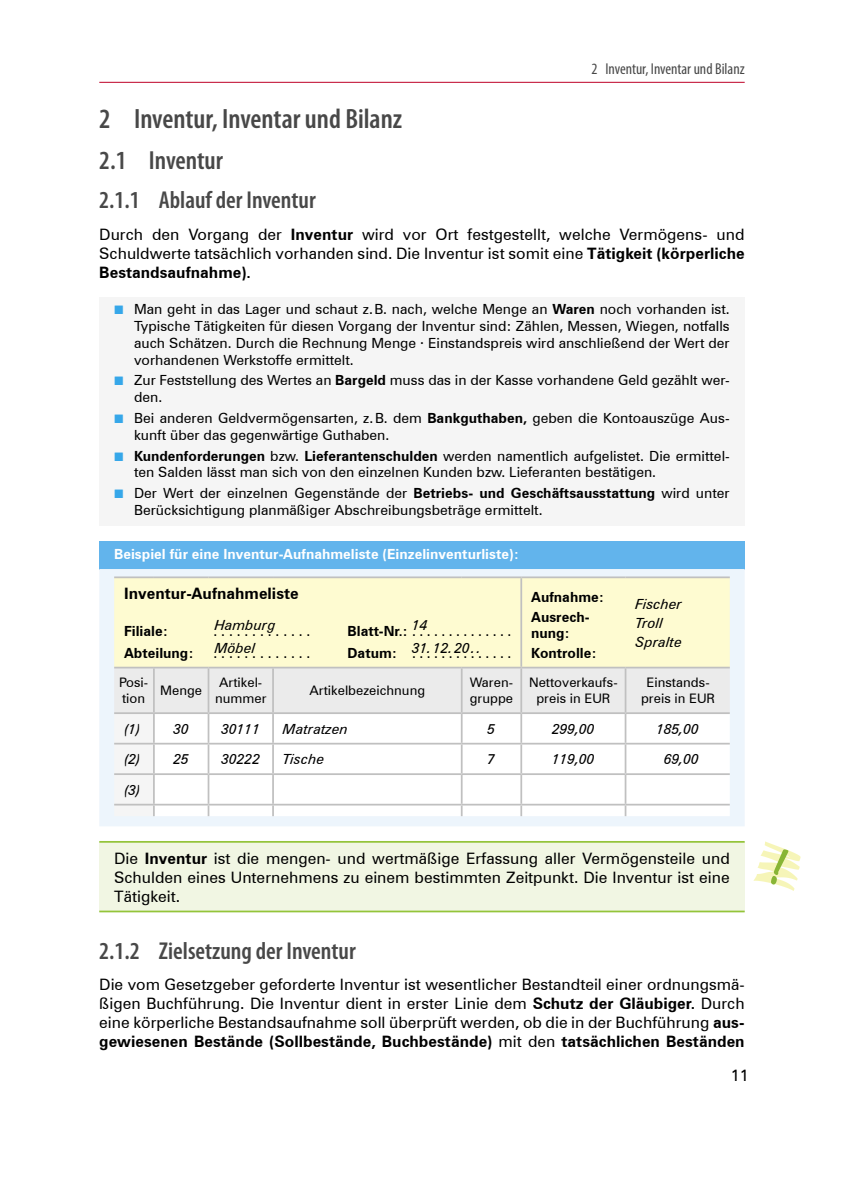
<style>
.page{position:relative;width:844px;height:1191px;background:#fff}
.page>*{position:absolute;margin:0;border:0;box-sizing:border-box;transform-origin:0 0}
.t1{font:600 condensed 28px "Myriad Pro";color:#484848}
.t2{font:600 condensed 26.25px "Myriad Pro";color:#484848}
.t3{font:600 condensed 24.5px "Myriad Pro";color:#484848}
.Fließtext{font:15.75px/18.9px "Zurich BT";color:#000;text-align:justify}
.Merke_Text{font:15.75px/18.9px "Zurich BT";color:#000;text-align:justify}
.Kolumnentitel_rechts{font:condensed 15.75px "Myriad Pro";color:#484848}
.Tabelle{font:700 15.75px "Zurich BT";color:#000}
.Seitenzahl{font:15.75px "Zurich BT";color:#000}
.Tabelle-2{font:14px/16.8px "Zurich BT";color:#000}
.Tabelle-3{font:italic 14px "Zurich BT";color:#000}
.Beispiel{font:700 14px "Zurich BT";color:#fff}
.Tabelle-4{font:700 14px/16.8px "Zurich BT";color:#000}
.Tabelle-5{font:13.12px/15.8px "Zurich BT";color:#000;text-align:center}
.s1{font-weight:700}
.s2{font-family:"Uni Math";font-size:12.25px;color:#36a7e9}
</style>
<div class="page">
<hr style="left:99px;top:82px;width:645px;height:1px;background:#be0027">
<div style="left:99px;top:297px;width:645px;height:78px;background:#f5f5f5"></div>
<div style="left:99px;top:368px;width:645px;height:45px;background:#f5f5f5"></div>
<div style="left:99px;top:406px;width:645px;height:44px;background:#f5f5f5"></div>
<div style="left:99px;top:443px;width:645px;height:45px;background:#f5f5f5"></div>
<div style="left:99px;top:481px;width:645px;height:45px;background:#f5f5f5"></div>
<div style="left:99px;top:541px;width:645px;height:29px;background:#62b4ec"></div>
<div style="left:99px;top:569px;width:645px;height:257px;background:#edf5fc"></div>
<div style="left:114px;top:578px;width:615px;height:88px;background:#fefbd1"></div>
<hr style="left:114px;top:576px;width:40px;height:2px;background:#c0c0c0">
<hr style="left:154px;top:576px;width:54px;height:2px;background:#c0c0c0">
<hr style="left:208px;top:576px;width:65px;height:2px;background:#c0c0c0">
<hr style="left:273px;top:576px;width:188px;height:2px;background:#c0c0c0">
<hr style="left:461px;top:576px;width:60px;height:2px;background:#c0c0c0">
<hr style="left:521px;top:576px;width:104px;height:2px;background:#c0c0c0">
<hr style="left:520px;top:578px;width:2px;height:88px;background:#c0c0c0">
<hr style="left:625px;top:576px;width:104px;height:2px;background:#c0c0c0">
<hr style="left:114px;top:666px;width:40px;height:2px;background:#c0c0c0">
<hr style="left:154px;top:666px;width:54px;height:2px;background:#c0c0c0">
<hr style="left:208px;top:666px;width:65px;height:2px;background:#c0c0c0">
<hr style="left:273px;top:666px;width:188px;height:2px;background:#c0c0c0">
<hr style="left:461px;top:666px;width:60px;height:2px;background:#c0c0c0">
<hr style="left:521px;top:666px;width:104px;height:2px;background:#c0c0c0">
<hr style="left:625px;top:666px;width:104px;height:2px;background:#c0c0c0">
<svg style="left:114px;top:667px;width:615px;height:149px"></svg>
<hr style="left:114px;top:712px;width:40px;height:2px;background:#c0c0c0">
<hr style="left:154px;top:712px;width:54px;height:2px;background:#c0c0c0">
<hr style="left:208px;top:712px;width:65px;height:2px;background:#c0c0c0">
<hr style="left:273px;top:712px;width:188px;height:2px;background:#c0c0c0">
<hr style="left:461px;top:712px;width:60px;height:2px;background:#c0c0c0">
<hr style="left:521px;top:712px;width:104px;height:2px;background:#c0c0c0">
<hr style="left:625px;top:712px;width:104px;height:2px;background:#c0c0c0">
<div style="left:99px;top:842px;width:645px;height:69px;background:#f1f6e3"></div>
<hr style="left:99px;top:841px;width:645px;height:1px;background:#94c43a">
<hr style="left:99px;top:910px;width:645px;height:2px;background:#94c43a">
<svg style="left:753px;top:841px;width:47px;height:50px"></svg>
<p class="Kolumnentitel_rechts" style="left:591px;top:60px;width:155px">2 Inventur, Inventar und Bilanz</p>
<p class="t1" style="left:99px;top:103px;width:304px">2 Inventur, Inventar und Bilanz</p>
<p class="t2" style="left:99px;top:146px;width:125px">2.1 Inventur</p>
<p class="t3" style="left:99px;top:187px;width:218px">2.1.1 Ablauf der Inventur</p>
<p class="Fließtext" style="left:99px;top:225px;width:646px">Durch den Vorgang der <span class="s1">Inventur</span> wird vor Ort festgestellt, welche Vermögens- und Schuldwerte tatsächlich vorhanden sind. Die Inventur ist somit eine <span class="s1">Tätigkeit (körperliche Bestandsaufnahme).</span></p>
<p class="Tabelle-2" style="left:134px;top:301px;width:597px;text-align:justify;text-indent:-20px"><span class="s2">■</span> Man geht in das Lager und schaut z.B. nach, welche Menge an <span class="s1">Waren</span> noch vorhanden ist.<br>Typische Tätigkeiten für diesen Vorgang der Inventur sind: Zählen, Messen, Wiegen, notfalls auch Schätzen. Durch die Rechnung Menge · Einstandspreis wird anschließend der Wert der vorhandenen Werkstoffe ermittelt.</p>
<p class="Tabelle-2" style="left:134px;top:372px;width:597px;text-indent:-20px"><span class="s2">■</span> Zur Feststellung des Wertes an <span class="s1">Bargeld</span> muss das in der Kasse vorhandene Geld gezählt wer&shy;den.</p>
<p class="Tabelle-2" style="left:134px;top:409px;width:597px;text-indent:-20px"><span class="s2">■</span> Bei anderen Geldvermögensarten, z.B. dem <span class="s1">Bankguthaben,</span> geben die Kontoauszüge Aus&shy;kunft über das gegenwärtige Guthaben.</p>
<p class="Tabelle-2" style="left:134px;top:447px;width:597px;text-indent:-20px"><span class="s2">■</span> <span class="s1">Kundenforderungen</span> bzw. <span class="s1">Lieferantenschulden</span> werden namentlich aufgelistet. Die ermittel&shy;ten Salden lässt man sich von den einzelnen Kunden bzw. Lieferanten bestätigen.</p>
<p class="Tabelle-2" style="left:134px;top:485px;width:597px;text-indent:-20px"><span class="s2">■</span> Der Wert der einzelnen Gegenstände der <span class="s1">Betriebs- und Geschäftsausstattung</span> wird unter<br>Berücksichtigung planmäßiger Abschreibungsbeträge ermittelt.</p>
<p class="Beispiel" style="left:114px;top:545px;width:406px">Beispiel für eine Inventur-Aufnahmeliste (Einzelinventurliste):</p>
<p class="Tabelle" style="left:124px;top:584px;width:176px">Inventur-Aufnahmeliste</p>
<p class="Tabelle-4" style="left:124px;top:622px;width:45px">Filiale:</p>
<p class="Tabelle-2" style="left:213px;top:622px;width:98px">. . . . . . . . . . . . .</p>
<p class="Tabelle-2" style="left:347px;top:622px;width:165px"><span class="s1">Blatt-Nr.:</span> . . . . . . . . . . . . . .</p>
<p class="Tabelle-4" style="left:124px;top:644px;width:71px">Abteilung:</p>
<p class="Tabelle-2" style="left:213px;top:644px;width:98px">. . . . . . . . . . . . .</p>
<p class="Tabelle-2" style="left:347px;top:644px;width:165px"><span class="s1">Datum:</span> . . . . . . . . . . . . . .</p>
<p class="Tabelle-4" style="left:531px;top:589px;width:74px">Aufnahme:</p>
<p class="Tabelle-4" style="left:531px;top:608px;width:60px">Ausrech&shy;nung:</p>
<p class="Tabelle-4" style="left:531px;top:644px;width:67px">Kontrolle:</p>
<p class="Tabelle-3" style="left:635px;top:595px;width:48px">Fischer</p>
<p class="Tabelle-3" style="left:635px;top:614px;width:29px">Troll</p>
<p class="Tabelle-3" style="left:635px;top:633px;width:48px">Spralte</p>
<p class="Tabelle-3" style="left:215px;top:616px;width:63px">Hamburg</p>
<p class="Tabelle-3" style="left:412px;top:616px;width:17px">14</p>
<p class="Tabelle-3" style="left:215px;top:639px;width:42px">Möbel</p>
<p class="Tabelle-3" style="left:412px;top:639px;width:70px">31.12.20..</p>
<p class="Tabelle-5" style="left:119px;top:675px;width:29px;text-align:left">Posi&shy;tion</p>
<p class="Tabelle-5" style="left:160px;top:682px;width:43px">Menge</p>
<p class="Tabelle-5" style="left:215px;top:675px;width:53px">Artikel&shy;nummer</p>
<p class="Tabelle-5" style="left:309px;top:682px;width:117px">Artikelbezeichnung</p>
<p class="Tabelle-5" style="left:469px;top:675px;width:45px;text-align:left">Waren&shy;gruppe</p>
<p class="Tabelle-5" style="left:529px;top:675px;width:90px">Nettoverkaufs&shy;preis in EUR</p>
<p class="Tabelle-5" style="left:641px;top:675px;width:75px">Einstands&shy;preis in EUR</p>
<p class="Tabelle-3" style="left:124px;top:720px;width:18px">(1)</p>
<p class="Tabelle-3" style="left:173px;top:720px;width:17px">30</p>
<p class="Tabelle-3" style="left:221px;top:720px;width:40px">30111</p>
<p class="Tabelle-3" style="left:283px;top:720px;width:67px">Matratzen</p>
<p class="Tabelle-3" style="left:487px;top:720px;width:9px">5</p>
<p class="Tabelle-3" style="left:552px;top:720px;width:44px">299,00</p>
<p class="Tabelle-3" style="left:656px;top:720px;width:44px">185,00</p>
<p class="Tabelle-3" style="left:124px;top:750px;width:18px">(2)</p>
<p class="Tabelle-3" style="left:173px;top:750px;width:17px">25</p>
<p class="Tabelle-3" style="left:221px;top:750px;width:40px">30222</p>
<p class="Tabelle-3" style="left:283px;top:750px;width:43px">Tische</p>
<p class="Tabelle-3" style="left:487px;top:750px;width:9px">7</p>
<p class="Tabelle-3" style="left:552px;top:750px;width:44px">119,00</p>
<p class="Tabelle-3" style="left:664px;top:750px;width:36px">69,00</p>
<p class="Tabelle-3" style="left:124px;top:781px;width:18px">(3)</p>
<p class="Merke_Text" style="left:114px;top:848px;width:617px">Die <span class="s1">Inventur</span> ist die mengen- und wertmäßige Erfassung aller Vermögensteile und Schulden eines Unternehmens zu einem bestimmten Zeitpunkt. Die Inventur ist eine Tätigkeit.</p>
<p class="t3" style="left:99px;top:937px;width:258px">2.1.2 Zielsetzung der Inventur</p>
<p class="Fließtext" style="left:99px;top:975px;width:646px">Die vom Gesetzgeber geforderte Inventur ist wesentlicher Bestandteil einer ordnungsmä&shy;ßigen Buchführung. Die Inventur dient in erster Linie dem <span class="s1">Schutz der Gläubiger.</span> Durch eine körperliche Bestandsaufnahme soll überprüft werden, ob die in der Buchführung <span class="s1">aus&shy;gewiesenen Bestände (Sollbestände, Buchbestände)</span> mit den <span class="s1">tatsächlichen Beständen</span></p>
<p class="Seitenzahl" style="left:730px;top:1066px;width:19px">11</p>
</div>
